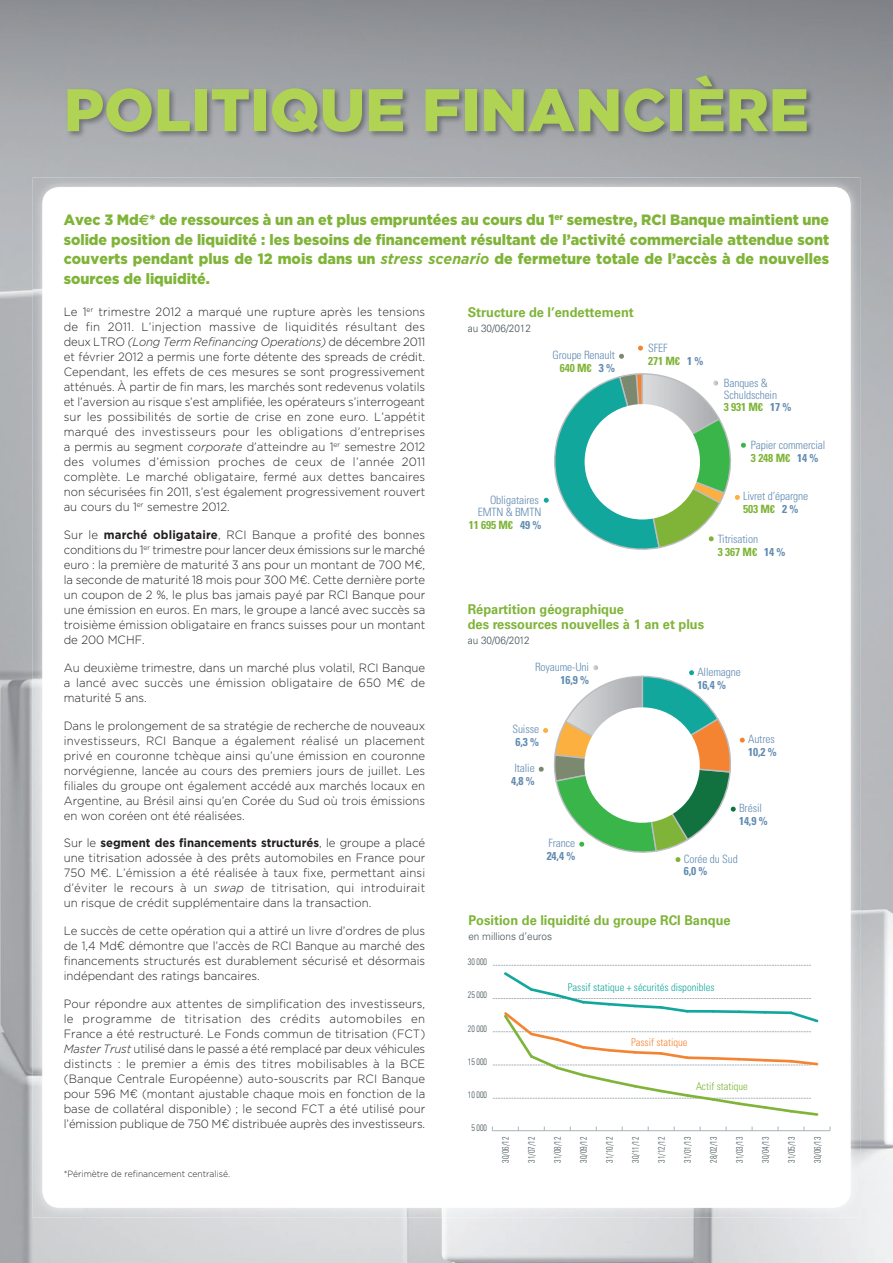
<style>
.page{position:relative;width:893px;height:1263px;background:#fff}
.page>*{position:absolute;margin:0;border:0;box-sizing:border-box;transform-origin:0 0}
.t1{font:900 60px "Gotham";color:#b0d354}
.t2{font:900 15px/19.5px "Gotham";letter-spacing:.005em;color:#7fb438;text-align:justify;scale:.95 1}
.t3{font:700 13.5px/15px "Univers";color:#7fb438;scale:.95 1}
.t4{font:300 12px/15px "Gotham";color:#231f20;text-align:justify;scale:.95 1}
.t5{font:300 condensed 11.4px/12.9px "Univers";letter-spacing:-.01em;color:#618bb1}
.t6{font:700 condensed 11.4px "Univers";letter-spacing:-.01em;color:#618bb1}
.t7{font:700 condensed 11.4px/12.9px "Univers";letter-spacing:-.01em;color:#7fb438}
.t8{font:300 condensed 10.65px "Univers";color:#12a79d}
.t9{font:300 condensed 10.65px "Univers";color:#f58432}
.t10{font:300 condensed 10.65px "Univers";color:#7fb438}
.t11{font:300 10.5px "Univers";color:#425155;scale:.95 1}
.t12{font:300 condensed 9.3px "Univers";color:#425155;scale:.85 1}
.t13{font:300 9px "Gotham";color:#231f20;scale:.95 1}
.s1{font-family:"Euro Sans";font-weight:700}
.s2{font-weight:700;font-style:italic}
.s3{font-style:italic}
.s4{font-weight:700}
.s5{font-weight:700;color:#7fb438}
.s6{font-weight:300;color:#618bb1}
.s7{color:#618bb1}
</style>
<div class="page">
<img style="left:0;top:0;width:893px;height:1263px">
<img style="left:33px;top:178px;width:827px;height:51px">
<img style="left:33px;top:229px;width:51px;height:989px">
<img style="left:809px;top:229px;width:51px;height:989px">
<img style="left:84px;top:1208px;width:725px;height:10px">
<div style="left:42px;top:187px;width:808px;height:1021px;background:#fff;border-radius:17px"></div>
<img style="left:66px;top:74px;width:748px;height:66px">
<hr style="left:492px;top:1130px;width:338px;height:1px;background:#a8b3b8">
<svg style="left:493px;top:965px;width:326px;height:151px"></svg>
<svg style="left:619px;top:354px;width:5px;height:5px"></svg>
<svg style="left:638px;top:346px;width:5px;height:5px"></svg>
<svg style="left:544px;top:373px;width:202px;height:177px"></svg>
<div style="left:584px;top:404px;width:116px;height:116px;background:#fff;border-radius:50%"></div>
<svg style="left:539px;top:665px;width:206px;height:197px"></svg>
<h1 class="t1" style="left:64px;top:87px;width:747px">POLITIQUE FINANCIÈRE</h1>
<p class="t2" style="left:64px;top:211px;width:807px">Avec 3 Md<span class="s1">€</span>* de ressources à un an et plus empruntées au cours du 1<sup>er</sup> semestre, RCI Banque maintient une solide position de liquidité : les besoins de financement résultant de l’activité commerciale attendue sont couverts pendant plus de 12 mois dans un <span class="s2">stress scenario</span> de fermeture totale de l’accès à de nouvelles sources de liquidité.</p>
<p class="t4" style="left:64px;top:305px;width:382px">Le 1<sup>er</sup> trimestre 2012 a marqué une rupture après les tensions de fin 2011. L’injection massive de liquidités résultant des deux LTRO <span class="s3">(Long Term Refinancing Operations)</span> de décembre 2011 et février 2012 a permis une forte détente des spreads de crédit.<br>Cependant, les effets de ces mesures se sont progressivement atténués. À partir de fin mars, les marchés sont redevenus volatils et l’aversion au risque s’est amplifiée, les opérateurs s’interrogeant sur les possibilités de sortie de crise en zone euro. L’appétit marqué des investisseurs pour les obligations d’entreprises a permis au segment <span class="s3">corporate</span> d’atteindre au 1<sup>er</sup> semestre 2012 des volumes d’émission proches de ceux de l’année 2011 complète. Le marché obligataire, fermé aux dettes bancaires non sécurisées fin 2011, s’est également progressivement rouvert au cours du 1<sup>er</sup> semestre 2012.</p>
<p class="t4" style="left:64px;top:528px;width:382px">Sur le <span class="s4">marché obligataire</span>, RCI Banque a profité des bonnes conditions du 1<sup>er</sup> trimestre pour lancer deux émissions sur le marché euro : la première de maturité 3 ans pour un montant de 700 M€, la seconde de maturité 18 mois pour 300 M€. Cette dernière porte un coupon de 2 %, le plus bas jamais payé par RCI Banque pour une émission en euros. En mars, le groupe a lancé avec succès sa troisième émission obligataire en francs suisses pour un montant de 200 MCHF.</p>
<p class="t4" style="left:64px;top:661px;width:382px">Au deuxième trimestre, dans un marché plus volatil, RCI Banque a lancé avec succès une émission obligataire de 650 M€ de maturité 5 ans.</p>
<p class="t4" style="left:64px;top:719px;width:382px">Dans le prolongement de sa stratégie de recherche de nouveaux investisseurs, RCI Banque a également réalisé un placement privé en couronne tchèque ainsi qu’une émission en couronne norvégienne, lancée au cours des premiers jours de juillet. Les filiales du groupe ont également accédé aux marchés locaux en Argentine, au Brésil ainsi qu’en Corée du Sud où trois émissions en won coréen ont été réalisées.</p>
<p class="t4" style="left:64px;top:836px;width:382px">Sur le <span class="s4">segment des financements structurés</span>, le groupe a placé une titrisation adossée à des prêts automobiles en France pour 750 M€. L’émission a été réalisée à taux fixe, permettant ainsi d’éviter le recours à un <span class="s3">swap</span> de titrisation, qui introduirait un risque de crédit supplémentaire dans la transaction.</p>
<p class="t4" style="left:64px;top:924px;width:382px">Le succès de cette opération qui a attiré un livre d’ordres de plus de 1,4 Md€ démontre que l’accès de RCI Banque au marché des financements structurés est durablement sécurisé et désormais indépendant des ratings bancaires.</p>
<p class="t4" style="left:64px;top:997px;width:382px">Pour répondre aux attentes de simplification des investisseurs, le programme de titrisation des crédits automobiles en France a été restructuré. Le Fonds commun de titrisation (FCT)<br><span class="s3">Master Trust</span> utilisé dans le passé a été remplacé par deux véhicules distincts : le premier a émis des titres mobilisables à la BCE (Banque Centrale Européenne) auto-souscrits par RCI Banque pour 596 M€ (montant ajustable chaque mois en fonction de la base de collatéral disponible) ; le second FCT a été utilisé pour l’émission publique de 750 M€ distribuée auprès des investisseurs.</p>
<p class="t13" style="left:64px;top:1170px;width:176px">*Périmètre de refinancement centralisé.</p>
<p class="t3" style="left:468px;top:306px;width:176px">Structure de l’endettement</p>
<p class="t11" style="left:468px;top:324px;width:68px">au 30 06/2012</p>
<p class="t11" style="left:492px;top:324px;width:4px">/</p>
<p class="t5" style="left:552px;top:350px;width:64px;text-align:right">Groupe Renault<br><span class="s5">640 M€</span> <span class="s4">3 %</span></p>
<p class="t7" style="left:648px;top:342px;width:57px"><span class="s6">SFEF<br></span>271 M€ <span class="s7">1 %</span></p>
<p class="t5" style="left:478px;top:495px;width:65px;line-height:11.4px;text-align:right">Obligataires<br>EMTN &amp; BMTN</p>
<p class="t7" style="left:469px;top:519px;width:74px">11 695 M€ <span class="s7">49 %</span></p>
<p class="t5" style="left:724px;top:378px;width:69px;line-height:11.9px">Banques &amp;<br>Schuldschein<br><span class="s5">3 931 M€</span> <span class="s4">17 %</span></p>
<p class="t5" style="left:751px;top:439px;width:76px">Papier commercial<br><span class="s5">3 248 M€</span> <span class="s4">14 %</span></p>
<p class="t5" style="left:743px;top:491px;width:66px">Livret d’épargne<br><span class="s5">503 M€</span> <span class="s4">2 %</span></p>
<p class="t5" style="left:718px;top:533px;width:69px">Titrisation<br><span class="s5">3 367 M€</span> <span class="s4">14 %</span></p>
<p class="t3" style="left:468px;top:602px;width:250px">Répartition géographique<br>des ressources nouvelles à 1 an et plus</p>
<p class="t11" style="left:468px;top:636px;width:67px">au 30/06/2012</p>
<p class="t5" style="left:535px;top:661px;width:56px">Royaume-Uni</p>
<p class="t6" style="left:560px;top:675px;width:30px">16,9 %</p>
<p class="t5" style="left:512px;top:724px;width:28px">Suisse</p>
<p class="t6" style="left:515px;top:737px;width:25px">6,3 %</p>
<p class="t5" style="left:514px;top:763px;width:22px">Italie</p>
<p class="t6" style="left:511px;top:776px;width:25px">4,8 %</p>
<p class="t5" style="left:548px;top:838px;width:28px">France</p>
<p class="t6" style="left:547px;top:851px;width:30px">24,4 %</p>
<p class="t5" style="left:697px;top:666px;width:45px">Allemagne</p>
<p class="t6" style="left:697px;top:680px;width:30px">16,4 %</p>
<p class="t5" style="left:748px;top:734px;width:28px">Autres</p>
<p class="t6" style="left:748px;top:747px;width:30px">10,2 %</p>
<p class="t5" style="left:739px;top:803px;width:24px">Brésil</p>
<p class="t6" style="left:739px;top:816px;width:30px">14,9 %</p>
<p class="t5" style="left:684px;top:853px;width:55px">Corée du Sud</p>
<p class="t6" style="left:684px;top:867px;width:25px">6,0 %</p>
<p class="t3" style="left:468px;top:914px;width:278px">Position de liquidité du groupe RCI Banque</p>
<p class="t11" style="left:468px;top:932px;width:90px">en millions d’euros</p>
<p class="t12" style="left:468px;top:958px;width:24px">30 000</p>
<p class="t12" style="left:468px;top:991px;width:24px">25 000</p>
<p class="t12" style="left:468px;top:1025px;width:24px">20 000</p>
<p class="t12" style="left:468px;top:1058px;width:24px">15 000</p>
<p class="t12" style="left:468px;top:1091px;width:24px">10 000</p>
<p class="t12" style="left:471px;top:1124px;width:20px">5 000</p>
<p class="t8" style="left:568px;top:983px;width:148px">Passif statique + sécurités disponibles</p>
<p class="t9" style="left:631px;top:1038px;width:58px">Passif statique</p>
<p class="t10" style="left:696px;top:1082px;width:53px">Actif statique</p>
<p class="t12" style="left:502px;top:1163px;width:32px;rotate:-90deg">30/06/12</p>
<p class="t12" style="left:528px;top:1163px;width:32px;rotate:-90deg">31/07/12</p>
<p class="t12" style="left:554px;top:1163px;width:32px;rotate:-90deg">31/08/12</p>
<p class="t12" style="left:580px;top:1163px;width:32px;rotate:-90deg">30/09/12</p>
<p class="t12" style="left:606px;top:1163px;width:32px;rotate:-90deg">31/10/12</p>
<p class="t12" style="left:632px;top:1163px;width:32px;rotate:-90deg">30/11/12</p>
<p class="t12" style="left:658px;top:1163px;width:32px;rotate:-90deg">31/12/12</p>
<p class="t12" style="left:684px;top:1163px;width:32px;rotate:-90deg">31/01/13</p>
<p class="t12" style="left:710px;top:1163px;width:32px;rotate:-90deg">28/02/13</p>
<p class="t12" style="left:736px;top:1163px;width:32px;rotate:-90deg">31/03/13</p>
<p class="t12" style="left:762px;top:1163px;width:32px;rotate:-90deg">30/04/13</p>
<p class="t12" style="left:788px;top:1163px;width:32px;rotate:-90deg">31/05/13</p>
<p class="t12" style="left:814px;top:1163px;width:32px;rotate:-90deg">30/06/13</p>
</div>
